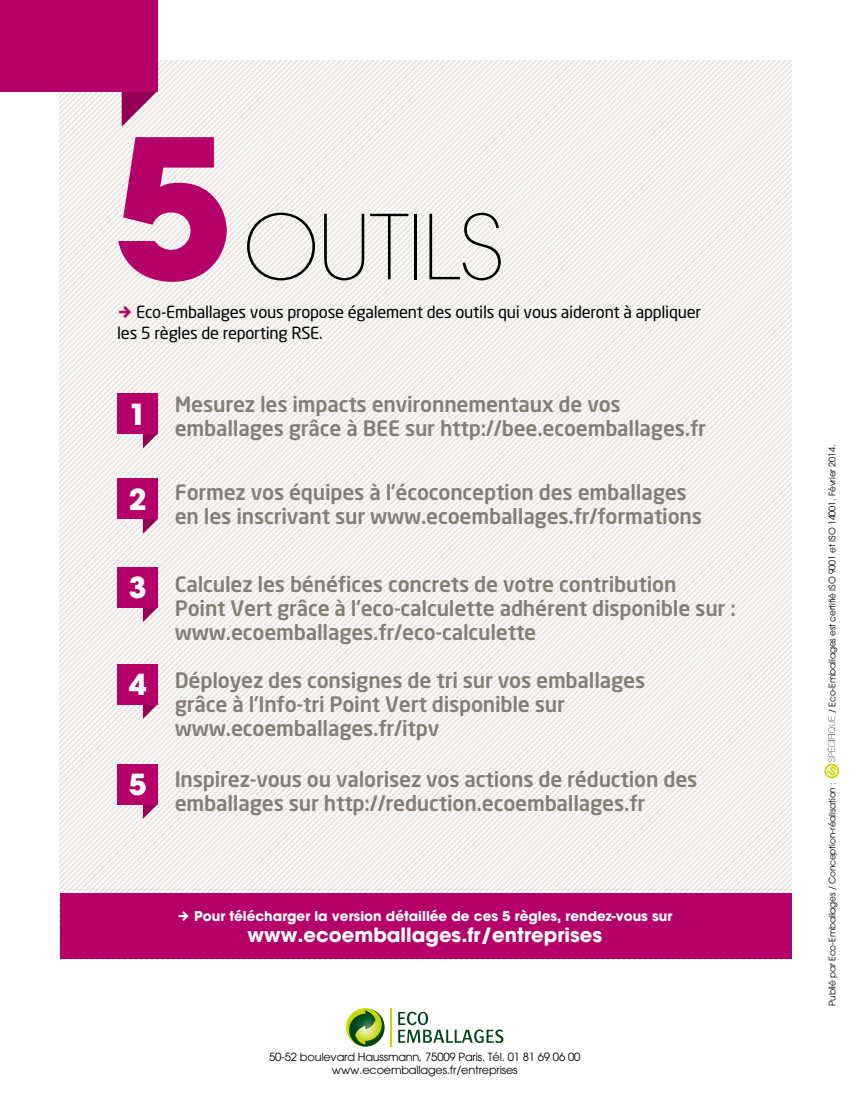
<style>
.page{position:relative;width:851px;height:1106px;background:#fff}
.page>*{position:absolute;margin:0;border:0;box-sizing:border-box;transform-origin:0 0}
.t1{font:200 88.5px "Avant Garde";letter-spacing:-.015em;color:#000}
.t2{font:500 21px/24px "Neo Sans";letter-spacing:-.01em;color:#867e75}
.t3{font:700 19.5px "Avant Garde";color:#fff}
.t4{font:16.5px/21px "Neo Sans";letter-spacing:-.015em;color:#000}
.t5{font:700 13.5px "Avant Garde";color:#fff}
.t6{font:11.25px/12.9px "Avant Garde";letter-spacing:-.015em;color:#000;text-align:center}
.t7{font:9px "Avant Garde";letter-spacing:-.015em;color:#000}
.s1{font-weight:700;font-size:191.7px;color:#b5006a}
.s2{font-family:"Flesh Plain";color:#b5006a}
.s3{font-family:"Avant Garde";font-weight:700;font-size:28.8px;color:#fff}
.s4{font-family:"Flesh Plain";font-weight:400}
</style>
<div class="page">
<hr style="left:390px;top:1008px;width:2px;height:38px;background:#cad400">
<svg style="left:398px;top:1011px;width:105px;height:32px"></svg>
<svg style="left:346px;top:1008px;width:38px;height:38px"></svg>
<svg style="left:349px;top:1008px;width:35px;height:38px"></svg>
<svg style="left:824px;top:716px;width:14px;height:62px"></svg>
<img style="left:60px;top:60px;width:731px;height:899px">
<svg style="left:143px;top:434px;width:15px;height:14px"></svg>
<div style="left:117px;top:393px;width:41px;height:41px;background:#b5006a"></div>
<svg style="left:143px;top:519px;width:15px;height:15px"></svg>
<div style="left:117px;top:478px;width:41px;height:41px;background:#b5006a"></div>
<svg style="left:143px;top:607px;width:15px;height:15px"></svg>
<div style="left:117px;top:567px;width:41px;height:40px;background:#b5006a"></div>
<svg style="left:143px;top:704px;width:15px;height:15px"></svg>
<div style="left:117px;top:663px;width:41px;height:41px;background:#b5006a"></div>
<svg style="left:143px;top:804px;width:15px;height:15px"></svg>
<div style="left:117px;top:763px;width:41px;height:41px;background:#b5006a"></div>
<svg style="left:122px;top:91px;width:35px;height:36px"></svg>
<div style="left:0;top:0;width:157px;height:91px;background:#b5006a"></div>
<div style="left:60px;top:893px;width:731px;height:65px;background:#b5006a"></div>
<h1 class="t1" style="left:113px;top:195px;width:393px"><span class="s1">5</span>OUTILS</h1>
<p class="t4" style="left:117px;top:301px;width:585px"><span class="s2">w</span> Eco-Emballages vous propose également des outils qui vous aideront à appliquer les 5 règles de reporting RSE.</p>
<p class="t2" style="left:175px;top:391px;width:532px;text-indent:-46px"><span class="s3">1</span> Mesurez les impacts environnementaux de vos emballages grâce à BEE sur http://bee.ecoemballages.fr</p>
<p class="t2" style="left:175px;top:479px;width:528px;text-indent:-46px"><span class="s3">2</span> Formez vos équipes à l’écoconception des emballages en les inscrivant sur www.ecoemballages.fr/formations</p>
<p class="t2" style="left:175px;top:571px;width:562px;text-indent:-46px"><span class="s3">3</span> Calculez les bénéfices concrets de votre contribution<br>Point Vert grâce à l’eco-calculette adhérent disponible sur : www.ecoemballages.fr/eco-calculette</p>
<p class="t2" style="left:175px;top:667px;width:472px;text-indent:-46px"><span class="s3">4</span> Déployez des consignes de tri sur vos emballages grâce à l’Info-tri Point Vert disponible sur www.ecoemballages.fr/itpv</p>
<p class="t2" style="left:129px;top:767px;width:570px;text-align:center"><span class="s3">5</span> Inspirez-vous ou valorisez vos actions de réduction des emballages sur http://reduction.ecoemballages.fr</p>
<p class="t5" style="left:177px;top:907px;width:496px"><span class="s4">w</span> Pour télécharger la version détaillée de ces 5 règles, rendez-vous sur</p>
<p class="t3" style="left:247px;top:922px;width:356px">www.ecoemballages.fr/entreprises</p>
<p class="t6" style="left:269px;top:1050px;width:312px">50-52 boulevard Haussmann, 75009 Paris. Tél. 01 81 69 06 00 www.ecoemballages.fr/entreprises</p>
<p class="t7" style="left:826px;top:712px;width:269px;rotate:-90deg">/ Eco-Emballages est certifié ISO 9001 et ISO 14001. Février 2014.</p>
<p class="t7" style="left:826px;top:1006px;width:225px;rotate:-90deg">Publié par Eco-Emballages / Conception-réalisation :</p>
</div>
